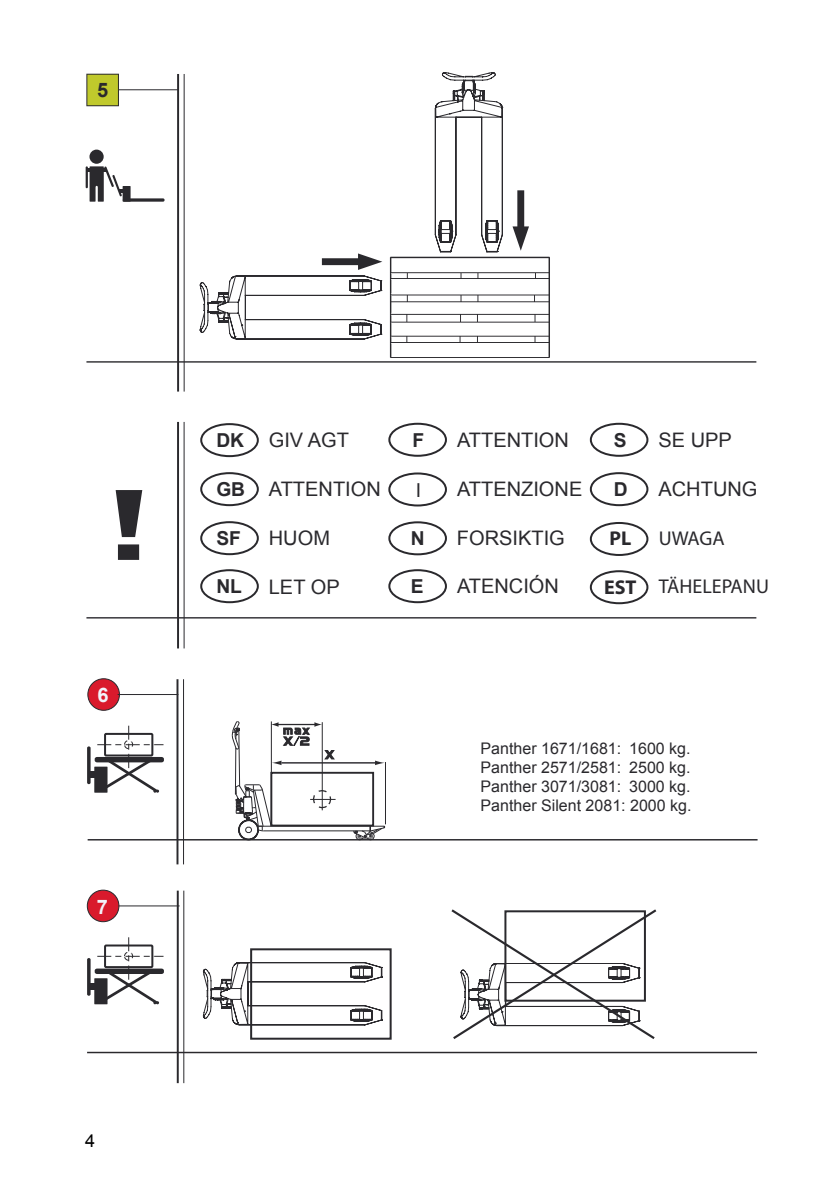
<style>
.page{position:relative;width:840px;height:1191px;background:#fff}
.page>*{position:absolute;margin:0;border:0;box-sizing:border-box;transform-origin:0 0}
.t1{font:20px "Arial";color:#2a292d}
.t2{font:20px "Myriad Pro";color:#2a292d}
.t3{font:700 20px "Arial";color:#f2f3fa}
.t4{font:700 20px "Myriad Pro";color:#2a292d}
.t5{font:700 20px "Arial";color:#2a292d}
.t6{font:700 19.2px "Arial";color:#2a292d}
.t7{font:19.2px "Arial";color:#2a292d}
.t8{font:18px "Arial";color:#000}
.t9{font:16px/19.2px "Arial";color:#2a292d;text-align:justify}
.s1{font-weight:700;font-size:19.2px}
.s2{font-weight:700}
</style>
<div class="page">
<hr style="left:86px;top:361px;width:670px;height:1px;background:#2a292d">
<hr style="left:177px;top:74px;width:2px;height:317px;background:#2a292d">
<hr style="left:183px;top:74px;width:1px;height:317px;background:#2a292d">
<div style="left:95px;top:968px;width:69px;height:6px;background:#2a292d;border-radius:2px"></div>
<div style="left:94px;top:978px;width:13px;height:26px;background:#2a292d"></div>
<hr style="left:87px;top:958px;width:3px;height:37px;background:#2a292d;border-radius:2px">
<div style="left:89px;top:983px;width:7px;height:6px;background:#2a292d"></div>
<svg style="left:97px;top:937px;width:66px;height:67px"></svg>
<div style="left:124px;top:951px;width:9px;height:9px;border:1px dashed #2a292d;border-radius:50%"></div>
<div style="left:95px;top:757px;width:69px;height:5px;background:#2a292d;border-radius:2px"></div>
<div style="left:94px;top:766px;width:13px;height:26px;background:#2a292d"></div>
<hr style="left:87px;top:746px;width:3px;height:38px;background:#2a292d;border-radius:2px">
<div style="left:89px;top:771px;width:7px;height:6px;background:#2a292d"></div>
<svg style="left:97px;top:725px;width:66px;height:67px"></svg>
<div style="left:124px;top:740px;width:9px;height:9px;border:1px dashed #2a292d;border-radius:50%"></div>
<hr style="left:87px;top:1051px;width:669px;height:2px;background:#2a292d">
<hr style="left:177px;top:890px;width:2px;height:193px;background:#2a292d">
<hr style="left:183px;top:890px;width:1px;height:193px;background:#2a292d">
<hr style="left:118px;top:89px;width:61px;height:1px;background:#2a292d">
<div style="left:87px;top:890px;width:32px;height:31px;background:#d91a2c;border-radius:50%"></div>
<div style="left:87px;top:889px;width:32px;height:33px;border:1px solid #2a292d;border-radius:50%"></div>
<hr style="left:119px;top:905px;width:60px;height:1px;background:#2a292d">
<svg style="left:86px;top:74px;width:33px;height:32px"></svg>
<hr style="left:86px;top:166px;width:2px;height:22px;background:#2a292d">
<div style="left:89px;top:150px;width:15px;height:14px;background:#2a292d;border-radius:50%"></div>
<svg style="left:123px;top:198px;width:41px;height:4px"></svg>
<div style="left:122px;top:186px;width:8px;height:16px;background:#2a292d"></div>
<svg style="left:87px;top:166px;width:36px;height:36px"></svg>
<img style="left:373px;top:252px;width:191px;height:111px">
<svg style="left:434px;top:72px;width:69px;height:180px"></svg>
<hr style="left:88px;top:839px;width:669px;height:1px;background:#2a292d">
<hr style="left:176px;top:679px;width:2px;height:185px;background:#2a292d">
<hr style="left:183px;top:679px;width:1px;height:185px;background:#2a292d">
<div style="left:88px;top:678px;width:31px;height:32px;background:#d91a2c;border-radius:50%"></div>
<div style="left:87px;top:678px;width:33px;height:33px;border:1px solid #2a292d;border-radius:50%"></div>
<hr style="left:117px;top:694px;width:61px;height:1px;background:#2a292d">
<svg style="left:202px;top:962px;width:180px;height:63px"></svg>
<div style="left:250px;top:948px;width:141px;height:91px;border:2px solid #2a292d"></div>
<svg style="left:451px;top:909px;width:206px;height:130px"></svg>
<hr style="left:86px;top:617px;width:670px;height:1px;background:#2a292d">
<hr style="left:177px;top:422px;width:2px;height:226px;background:#2a292d">
<hr style="left:183px;top:422px;width:1px;height:226px;background:#2a292d">
<div style="left:200px;top:423px;width:59px;height:34px;border:2px solid #2a292d;border-radius:50%"></div>
<div style="left:200px;top:472px;width:59px;height:34px;border:2px solid #2a292d;border-radius:50%"></div>
<div style="left:200px;top:521px;width:59px;height:34px;border:2px solid #2a292d;border-radius:50%"></div>
<div style="left:200px;top:569px;width:59px;height:34px;border:2px solid #2a292d;border-radius:50%"></div>
<div style="left:388px;top:423px;width:58px;height:34px;border:2px solid #2a292d;border-radius:50%"></div>
<div style="left:388px;top:472px;width:58px;height:34px;border:2px solid #2a292d;border-radius:50%"></div>
<div style="left:388px;top:521px;width:58px;height:34px;border:2px solid #2a292d;border-radius:50%"></div>
<div style="left:388px;top:569px;width:58px;height:34px;border:2px solid #2a292d;border-radius:50%"></div>
<div style="left:589px;top:423px;width:59px;height:34px;border:2px solid #2a292d;border-radius:50%"></div>
<div style="left:589px;top:472px;width:59px;height:34px;border:2px solid #2a292d;border-radius:50%"></div>
<div style="left:589px;top:522px;width:59px;height:34px;border:2px solid #2a292d;border-radius:50%"></div>
<div style="left:589px;top:570px;width:59px;height:34px;border:2px solid #2a292d;border-radius:50%"></div>
<svg style="left:116px;top:490px;width:26px;height:70px"></svg>
<hr style="left:281px;top:762px;width:94px;height:1px;background:#2a292d">
<svg style="left:375px;top:760px;width:9px;height:5px"></svg>
<div style="left:270px;top:772px;width:104px;height:54px;border:2px solid #2a292d"></div>
<hr style="left:385px;top:762px;width:1px;height:62px;background:#2a292d">
<hr style="left:263px;top:830px;width:107px;height:1px;background:#2a292d">
<hr style="left:271px;top:826px;width:113px;height:1px;background:#2a292d">
<svg style="left:353px;top:826px;width:32px;height:15px"></svg>
<svg style="left:231px;top:721px;width:104px;height:118px"></svg>
<svg style="left:199px;top:253px;width:183px;height:87px"></svg>
<svg style="left:512px;top:190px;width:16px;height:61px"></svg>
<p class="t5" style="left:97px;top:77px;width:13px">5</p>
<p class="t3" style="left:97px;top:682px;width:13px">6</p>
<p class="t3" style="left:97px;top:893px;width:13px">7</p>
<p class="t8" style="left:85px;top:1129px;width:12px">4</p>
<p class="t1" style="left:216px;top:426px;width:134px"><span class="s1">DK</span> GIV AGT</p>
<p class="t1" style="left:216px;top:475px;width:166px"><span class="s1">GB</span> ATTENTION</p>
<p class="t6" style="left:216px;top:526px;width:26px">SF</p>
<p class="t1" style="left:269px;top:524px;width:63px">HUOM</p>
<p class="t6" style="left:216px;top:574px;width:27px">NL</p>
<p class="t1" style="left:269px;top:573px;width:72px">LET OP</p>
<p class="t6" style="left:412px;top:427px;width:13px">F</p>
<p class="t1" style="left:457px;top:427px;width:113px">ATTENTION</p>
<p class="t7" style="left:415px;top:477px;width:7px">I</p>
<p class="t1" style="left:457px;top:476px;width:127px">ATTENZIONE</p>
<p class="t6" style="left:410px;top:526px;width:15px">N</p>
<p class="t1" style="left:456px;top:524px;width:109px">FORSIKTIG</p>
<p class="t6" style="left:410px;top:574px;width:14px">E</p>
<p class="t1" style="left:457px;top:573px;width:103px">ATENCIÓN</p>
<p class="t6" style="left:613px;top:427px;width:14px">S</p>
<p class="t1" style="left:658px;top:426px;width:75px">SE UPP</p>
<p class="t6" style="left:613px;top:477px;width:15px">D</p>
<p class="t1" style="left:658px;top:476px;width:100px">ACHTUNG</p>
<p class="t4" style="left:609px;top:525px;width:23px">PL</p>
<p class="t2" style="left:658px;top:526px;width:67px">UWAGA</p>
<p class="t2" style="left:603px;top:574px;width:166px"><span class="s2">EST</span> TÄHELEPANU</p>
<p class="t9" style="left:480px;top:738px;width:212px">Panther 1671/1681: 1600 kg.<br>Panther 2571/2581: 2500 kg.<br>Panther 3071/3081: 3000 kg.<br>Panther Silent 2081: 2000 kg.</p>
</div>
